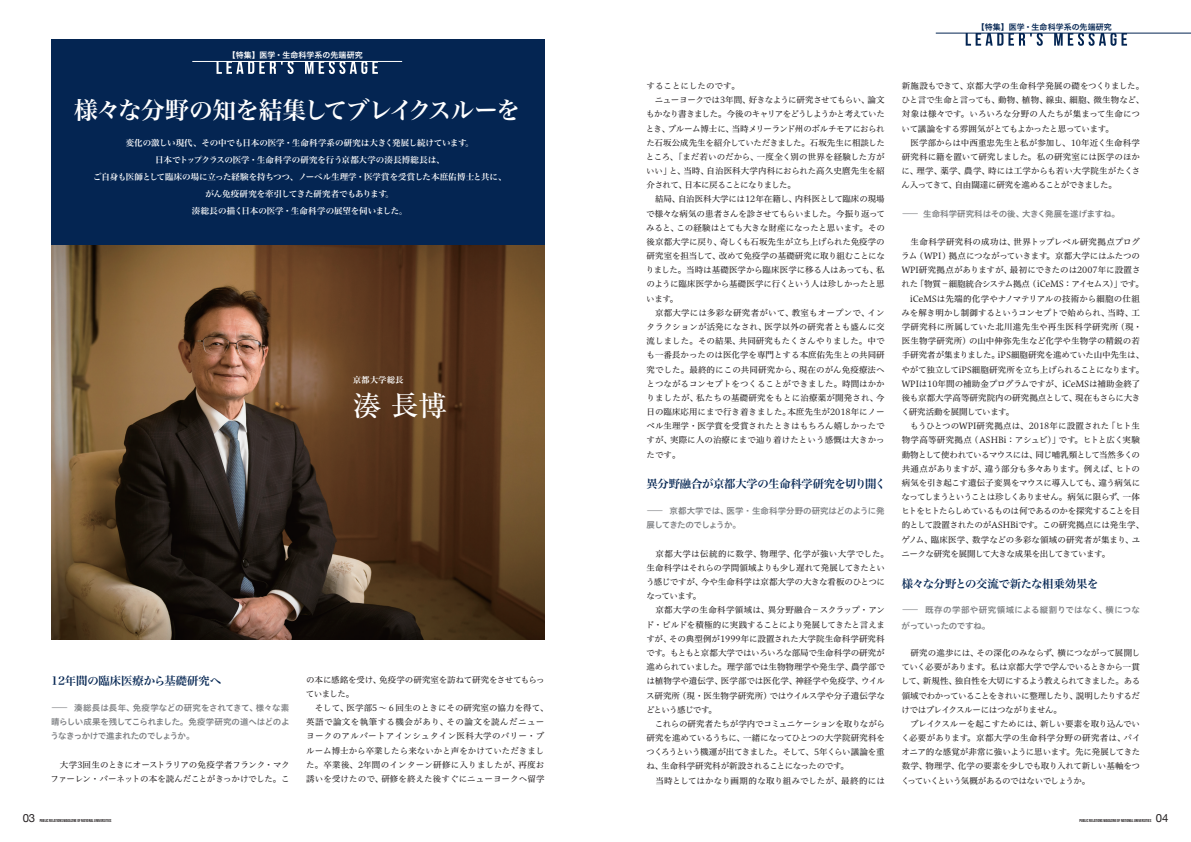
<style>
.page{position:relative;width:1191px;height:842px;background:#fff}
.page>*{position:absolute;margin:0;border:0;box-sizing:border-box;transform-origin:0 0}
.t1{font:500 28.3px "Ryumin Pro";color:#fff}
.t2{font:23.8px "Hira Min Pro W6";letter-spacing:-.035em;color:#fff}
.t3{font:11.3px "Hira Min Pro W6";letter-spacing:-.02em;color:#042552}
.t4{font:11.3px "Hira Min Pro W6";color:#042552}
.t5{font:11.3px "Helvetica Neue";color:#231f20}
.t6{font:8.5px/14.2px "Hiragino UD Serif Std W4";letter-spacing:-.005em;color:#231f20}
.t7{font:8.5px/14.2px "Hiragino UD Serif Std W4";letter-spacing:-.035em;color:#231f20}
.t8{font:8.5px/17px "Hira Min Pro W6";letter-spacing:-.01em;color:#fff;text-align:center}
.t9{font:8.5px/14.2px "Hiragino UD Sans Std W6";letter-spacing:-.035em;color:#808285;scale:2 1}
.t10{font:8.5px/14.2px "Hiragino UD Serif Std W4";letter-spacing:-.025em;color:#231f20}
.t11{font:8.5px/15.6px "Hiragino UD Sans Std W6";letter-spacing:.015em;color:#808285;scale:2 1}
.t12{font:700 expanded 8.5px "Ryumin Pro";color:#fff}
.t13{font:7.9px "Hira Kaku Std W6";letter-spacing:.01em;color:#042552}
.t14{font:7.9px "Hira Kaku Pro W6";letter-spacing:.01em;color:#fff}
.t15{font:4.3px "Bebas Neue";color:#231f20}
</style>
<div class="page">
<svg style="left:965px;top:34px;width:162px;height:12px"></svg>
<hr style="left:935px;top:33px;width:256px;height:1px;background:#042552">
<img style="left:51px;top:245px;width:493px;height:395px">
<div style="left:51px;top:40px;width:493px;height:205px;background:#042552"></div>
<svg style="left:216px;top:62px;width:162px;height:12px"></svg>
<hr style="left:192px;top:61px;width:210px;height:1px;background:#fff">
<p class="t14" style="left:228px;top:48px;width:136px">【特集】医学・生命科学系の先端研究</p>
<h2 class="t2" style="left:74px;top:89px;width:448px">様々な分野の知を結集してブレイクスルーを</h2>
<p class="t8" style="left:93px;top:134px;width:415px">変化の激しい現代、その中でも日本の医学・生命科学系の研究は大きく発展し続けています。<br>日本でトップクラスの医学・生命科学の研究を行う京都大学の湊長博総長は、<br>ご自身も医師として臨床の場に立った経験を持ちつつ、ノーベル生理学・医学賞を受賞した本庶佑博士と共に、がん免疫研究を牽引してきた研究者でもあります。<br>湊総長の描く日本の医学・生命科学の展望を伺いました。</p>
<p class="t12" style="left:353px;top:373px;width:53px">京都大学総長</p>
<h1 class="t1" style="left:353px;top:383px;width:96px">湊 長博</h1>
<h3 class="t4" style="left:51px;top:671px;width:172px">12年間の臨床医療から基礎研究へ</h3>
<p class="t9" style="left:50px;top:700px;width:121px;text-align:justify">― 湊総長は長年、免疫学などの研究をされてきて、様々な素晴らしい成果を残してこられました。免疫学研究の道へはどのようなきっかけで進まれたのでしょうか。</p>
<p class="t10" style="left:51px;top:757px;width:241px">　大学3回生のときにオーストラリアの免疫学者フランク・マクファーレン・バーネットの本を読んだことがきっかけでした。こ</p>
<p class="t6" style="left:306px;top:672px;width:244px">の本に感銘を受け、免疫学の研究室を訪ねて研究をさせてもらっていました。<br>　そして、医学部5〜６回生のときにその研究室の協力を得て、英語で論文を執筆する機会があり、その論文を読んだニューヨークのアルバートアインシュタイン医科大学のバリー・ブルーム博士から卒業したら来ないかと声をかけていただきました。卒業後、2年間のインターン研修に入りましたが、再度お誘いを受けたので、研修を終えた後すぐにニューヨークへ留学</p>
<p class="t13" style="left:977px;top:21px;width:136px">【特集】医学・生命科学系の先端研究</p>
<p class="t6" style="left:646px;top:78px;width:241px">することにしたのです。<br>　ニューヨークでは3年間、好きなように研究させてもらい、論文もかなり書きました。今後のキャリアをどうしようかと考えていたとき、ブルーム博士に、当時メリーランド州のボルチモアにおられた石坂公成先生を紹介していただきました。石坂先生に相談したところ、「まだ若いのだから、一度全く別の世界を経験した方がいい」と、当時、自治医科大学内科におられた高久史麿先生を紹介されて、日本に戻ることになりました。<br>　結局、自治医科大学には12年在籍し、内科医として臨床の現場で様々な病気の患者さんを診させてもらいました。今振り返ってみると、この経験はとても大きな財産になったと思います。その後京都大学に戻り、奇しくも石坂先生が立ち上げられた免疫学の研究室を担当して、改めて免疫学の基礎研究に取り組むことになりました。当時は基礎医学から臨床医学に移る人はあっても、私のように臨床医学から基礎医学に行くという人は珍しかったと思います。<br>　京都大学には多彩な研究者がいて、教室もオープンで、インタラクションが活発になされ、医学以外の研究者とも盛んに交流しました。その結果、共同研究もたくさんやりました。中でも一番長かったのは医化学を専門とする本庶佑先生との共同研究でした。最終的にこの共同研究から、現在のがん免疫療法へとつながるコンセプトをつくることができました。時間はかかりましたが、私たちの基礎研究をもとに治療薬が開発され、今日の臨床応用にまで行き着きました。本庶先生が2018年にノーベル生理学・医学賞を受賞されたときはもちろん嬉しかったですが、実際に人の治療にまで辿り着けたという感慨は大きかったです。</p>
<h3 class="t3" style="left:646px;top:474px;width:241px">異分野融合が京都大学の生命科学研究を切り開く</h3>
<p class="t9" style="left:646px;top:503px;width:121px">― 京都大学では、医学・生命科学分野の研究はどのように発展してきたのでしょうか。</p>
<p class="t6" style="left:645px;top:546px;width:245px">　京都大学は伝統的に数学、物理学、化学が強い大学でした。生命科学はそれらの学問領域よりも少し遅れて発展してきたという感じですが、今や生命科学は京都大学の大きな看板のひとつになっています。<br>　京都大学の生命科学領域は、異分野融合－スクラップ・アンド・ビルドを積極的に実践することにより発展してきたと言えますが、その典型例が1999年に設置された大学院生命科学研究科です。もともと京都大学ではいろいろな部局で生命科学の研究が進められていました。理学部では生物物理学や発生学、農学部では植物学や遺伝学、医学部では医化学、神経学や免疫学、ウイルス研究所（現・医生物学研究所）ではウイルス学や分子遺伝学などという感じです。<br>　これらの研究者たちが学内でコミュニケーションを取りながら研究を進めているうちに、一緒になってひとつの大学院研究科をつくろうという機運が出てきました。そして、5年くらい議論を重ね、生命科学研究科が新設されることになったのです。<br>　当時としてはかなり画期的な取り組みでしたが、最終的には</p>
<p class="t6" style="left:901px;top:78px;width:244px">新施設もできて、京都大学の生命科学発展の礎をつくりました。ひと言で生命と言っても、動物、植物、線虫、細胞、微生物など、対象は様々です。いろいろな分野の人たちが集まって生命について議論をする雰囲気がとてもよかったと思っています。<br>　医学部からは中西重忠先生と私が参加し、10年近く生命科学研究科に籍を置いて研究しました。私の研究室には医学のほかに、理学、薬学、農学、時には工学からも若い大学院生がたくさん入ってきて、自由闊達に研究を進めることができました。</p>
<p class="t9" style="left:901px;top:206px;width:111px">― 生命科学研究科はその後、大きく発展を遂げますね。</p>
<p class="t6" style="left:901px;top:234px;width:245px">　生命科学研究科の成功は、世界トップレベル研究拠点プログラム（WPI）拠点につながっていきます。京都大学にはふたつのWPI研究拠点がありますが、最初にできたのは2007年に設置された「物質－細胞統合システム拠点（ iCeMS：アイセムス）」です。　iCeMSは先端的化学やナノマテリアルの技術から細胞の仕組みを解き明かし制御するというコンセプトで始められ、当時、工学研究科に所属していた北川進先生や再生医科学研究所（現・医生物学研究所）の山中伸弥先生など化学や生物学の精鋭の若手研究者が集まりました。iPS細胞研究を進めていた山中先生は、やがて独立してiPS細胞研究所を立ち上げられることになります。WPIは10年間の補助金プログラムですが、iCeMSは補助金終了後も京都大学高等研究院内の研究拠点として、現在もさらに大きく研究活動を展開しています。<br>　もうひとつのWPI研究拠点は、2018年に設置された「ヒト生物学高等研究拠点（ASHBi：アシュビ）」です。ヒトと広く実験動物として使われているマウスには、同じ哺乳類として当然多くの共通点がありますが、違う部分も多々あります。例えば、ヒトの病気を引き起こす遺伝子変異をマウスに導入しても、違う病気になってしまうということは珍しくありません。病気に限らず、一体ヒトをヒトたらしめているものは何であるのかを探究することを目的として設置されたのがASHBiです。この研究拠点には発生学、ゲノム、臨床医学、数学などの多彩な領域の研究者が集まり、ユニークな研究を展開して大きな成果を出してきています。</p>
<h3 class="t3" style="left:901px;top:573px;width:198px">様々な分野との交流で新たな相乗効果を</h3>
<p class="t11" style="left:901px;top:602px;width:121px">― 既存の学部や研究領域による縦割りではなく、横につながっていったのですね。</p>
<p class="t7" style="left:901px;top:645px;width:241px">　研究の進歩には、その深化のみならず、横につながって展開していく必要があります。私は京都大学で学んでいるときから一貫して、新規性、独自性を大切にするよう教えられてきました。ある領域でわかっていることをきれいに整理したり、説明したりするだけではブレイクスルーにはつながりません。<br>　ブレイクスルーを起こすためには、新しい要素を取り込んでいく必要があります。京都大学の生命科学分野の研究者は、パイオニア的な感覚が非常に強いように思います。先に発展してきた数学、物理学、化学の要素を少しでも取り入れて新しい基軸をつくっていくという気概があるのではないでしょうか。</p>
<h3 class="t5" style="left:23px;top:810px;width:14px">03</h3>
<p class="t15" style="left:40px;top:818px;width:73px">PUBLIC RELATIONS MAGAZINE OF NATIONAL UNIVERSITIES</p>
<p class="t15" style="left:1079px;top:818px;width:73px">PUBLIC RELATIONS MAGAZINE OF NATIONAL UNIVERSITIES</p>
<h3 class="t5" style="left:1155px;top:810px;width:14px">04</h3>
</div>
